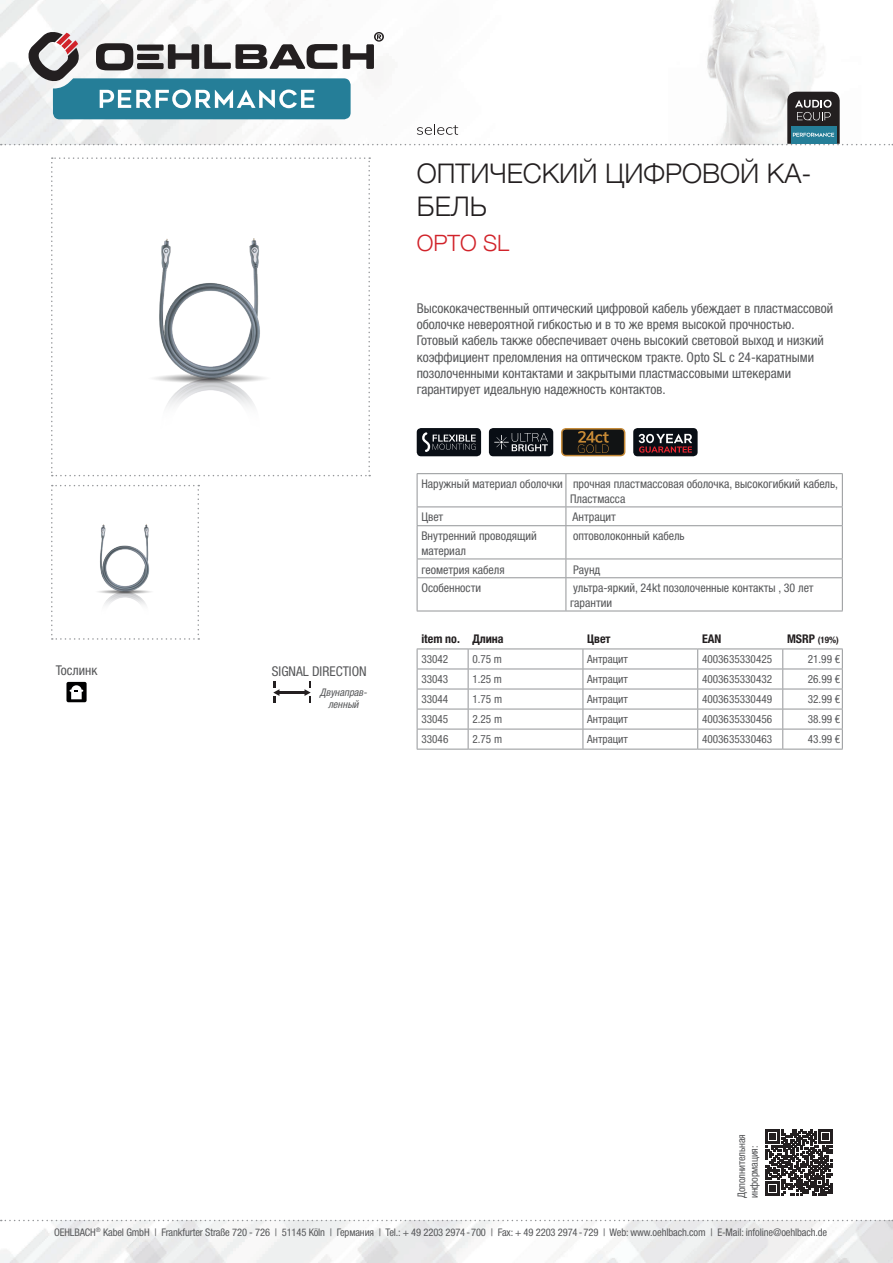
<style>
.page{position:relative;width:893px;height:1263px;background:#fff}
.page>*{position:absolute;margin:0;border:0;box-sizing:border-box;transform-origin:0 0}
.t1{font:300 27px/32.4px "Helvetica Neue";color:#231f20}
.t2{font:300 22.5px "Helvetica Neue";color:#d1232a}
.t3{font:condensed 13.5px/16.2px "Helvetica Neue LTW1 G";color:#57585a}
.t4{font:condensed 12px/14.4px "Helvetica Neue LTW1 G";color:#57585a}
.t5{font:700 condensed 12px "Helvetica Neue LTW1 G";color:#231f20}
.t6{font:condensed 11.25px "Helvetica Neue LTW1 G";color:#57585a}
.t7{font:condensed 10.5px/12.6px "Helvetica Neue LTW1 G";letter-spacing:-.01em;color:#57585a}
.t8{font:italic condensed 10.5px/12.6px "Helvetica Neue LTW1 G";color:#57585a;text-align:center}
.t9{font:700 condensed 9px "Helvetica Neue LTW1 G";color:#231f20}
.s1{font-size:12px}
</style>
<div class="page">
<img style="left:0;top:1220px;width:893px;height:43px">
<img style="left:0;top:0;width:818px;height:145px">
<svg style="left:1px;top:1220px;width:892px;height:1px"></svg>
<svg style="left:51px;top:157px;width:319px;height:319px"></svg>
<svg style="left:51px;top:485px;width:148px;height:155px"></svg>
<div style="left:417px;top:428px;width:64px;height:28px;background:#090e15;border-radius:4px"></div>
<svg style="left:422px;top:432px;width:54px;height:20px"></svg>
<div style="left:489px;top:428px;width:64px;height:28px;background:#090e15;border-radius:4px"></div>
<svg style="left:494px;top:433px;width:54px;height:18px"></svg>
<svg style="left:561px;top:428px;width:64px;height:28px;background:#3d311e"></svg>
<div style="left:633px;top:428px;width:65px;height:28px;background:#090e15;border-radius:4px"></div>
<svg style="left:639px;top:434px;width:53px;height:19px"></svg>
<svg style="left:66px;top:682px;width:21px;height:20px"></svg>
<hr style="left:279px;top:691px;width:26px;height:3px;background:#231f20">
<svg style="left:273px;top:681px;width:6px;height:22px"></svg>
<svg style="left:304px;top:681px;width:7px;height:22px"></svg>
<svg style="left:766px;top:1129px;width:66px;height:67px"></svg>
<svg style="left:1px;top:31px;width:892px;height:114px"></svg>
<svg style="left:417px;top:648px;width:426px;height:101px"></svg>
<hr style="left:417px;top:749px;width:51px;height:1px;background:#939598">
<hr style="left:468px;top:749px;width:115px;height:1px;background:#939598">
<hr style="left:583px;top:749px;width:115px;height:1px;background:#939598">
<hr style="left:698px;top:749px;width:85px;height:1px;background:#939598">
<hr style="left:783px;top:749px;width:60px;height:1px;background:#939598">
<hr style="left:417px;top:649px;width:51px;height:1px;background:#939598">
<hr style="left:468px;top:649px;width:115px;height:1px;background:#939598">
<hr style="left:583px;top:649px;width:115px;height:1px;background:#939598">
<hr style="left:698px;top:649px;width:85px;height:1px;background:#939598">
<hr style="left:783px;top:649px;width:60px;height:1px;background:#939598">
<hr style="left:417px;top:473px;width:149px;height:1px;background:#939598">
<hr style="left:566px;top:473px;width:277px;height:1px;background:#939598">
<svg style="left:417px;top:474px;width:426px;height:51px"></svg>
<hr style="left:417px;top:525px;width:149px;height:1px;background:#939598">
<hr style="left:417px;top:526px;width:1px;height:33px;background:#939598">
<hr style="left:566px;top:525px;width:277px;height:1px;background:#939598">
<hr style="left:566px;top:526px;width:1px;height:33px;background:#939598">
<hr style="left:842px;top:526px;width:1px;height:33px;background:#939598">
<hr style="left:417px;top:559px;width:149px;height:1px;background:#939598">
<svg style="left:417px;top:559px;width:1px;height:18px"></svg>
<hr style="left:566px;top:559px;width:277px;height:1px;background:#939598">
<svg style="left:566px;top:559px;width:1px;height:18px"></svg>
<svg style="left:842px;top:559px;width:1px;height:18px"></svg>
<hr style="left:417px;top:577px;width:149px;height:1px;background:#939598">
<hr style="left:417px;top:578px;width:1px;height:33px;background:#939598">
<hr style="left:566px;top:577px;width:277px;height:1px;background:#939598">
<hr style="left:566px;top:578px;width:1px;height:33px;background:#939598">
<hr style="left:842px;top:578px;width:1px;height:33px;background:#939598">
<hr style="left:417px;top:611px;width:149px;height:1px;background:#939598">
<hr style="left:566px;top:611px;width:277px;height:1px;background:#939598">
<h1 class="t1" style="left:417px;top:156px;width:396px">ОПТИЧЕСКИЙ ЦИФРОВОЙ КА-<br>БЕЛЬ</h1>
<h2 class="t2" style="left:417px;top:225px;width:94px">OPTO SL</h2>
<p class="t3" style="left:417px;top:300px;width:418px">Высококачественный оптический цифровой кабель убеждает в пластмассовой оболочке невероятной гибкостью и в то же время высокой прочностью.<br>Готовый кабель также обеспечивает очень высокий световой выход и низкий коэффициент преломления на оптическом тракте. Opto SL с 24-каратными позолоченными контактами и закрытыми пластмассовыми штекерами гарантирует идеальную надежность контактов.</p>
<p class="t3" style="left:56px;top:662px;width:43px">Тослинк</p>
<p class="t3" style="left:272px;top:663px;width:96px">SIGNAL DIRECTION</p>
<p class="t8" style="left:320px;top:686px;width:51px">Двунаправ&shy;ленный</p>
<p class="t4" style="left:570px;top:477px;width:269px;text-indent:-149px">Наружный материал оболочки прочная пластмассовая оболочка, высокогибкий кабель,<br>Пластмасса</p>
<p class="t4" style="left:421px;top:510px;width:23px">Цвет</p>
<p class="t4" style="left:573px;top:510px;width:45px">Антрацит</p>
<p class="t4" style="left:421px;top:529px;width:117px">Внутренний проводящий материал</p>
<p class="t4" style="left:573px;top:529px;width:113px">оптоволоконный кабель</p>
<p class="t4" style="left:421px;top:562px;width:85px">геометрия кабеля</p>
<p class="t4" style="left:573px;top:562px;width:29px">Раунд</p>
<p class="t4" style="left:421px;top:581px;width:61px">Особенности</p>
<p class="t4" style="left:570px;top:581px;width:245px">ультра-яркий, 24kt позолоченные контакты , 30 лет гарантии</p>
<p class="t5" style="left:421px;top:631px;width:84px">item no. Длина</p>
<p class="t5" style="left:587px;top:631px;width:25px">Цвет</p>
<p class="t5" style="left:702px;top:631px;width:21px">EAN</p>
<p class="t9" style="left:787px;top:634px;width:53px"><span class="s1">MSRP</span> (19%)</p>
<p class="t6" style="left:421px;top:652px;width:28px">33042</p>
<p class="t6" style="left:472px;top:652px;width:31px">0.75 m</p>
<p class="t6" style="left:587px;top:652px;width:42px">Антрацит</p>
<p class="t6" style="left:702px;top:652px;width:72px">4003635330425</p>
<p class="t6" style="left:808px;top:652px;width:34px">21.99 €</p>
<p class="t6" style="left:421px;top:672px;width:28px">33043</p>
<p class="t6" style="left:472px;top:672px;width:31px">1.25 m</p>
<p class="t6" style="left:587px;top:672px;width:42px">Антрацит</p>
<p class="t6" style="left:702px;top:672px;width:72px">4003635330432</p>
<p class="t6" style="left:808px;top:672px;width:34px">26.99 €</p>
<p class="t6" style="left:421px;top:692px;width:28px">33044</p>
<p class="t6" style="left:472px;top:692px;width:31px">1.75 m</p>
<p class="t6" style="left:587px;top:692px;width:42px">Антрацит</p>
<p class="t6" style="left:702px;top:692px;width:72px">4003635330449</p>
<p class="t6" style="left:808px;top:692px;width:34px">32.99 €</p>
<p class="t6" style="left:421px;top:712px;width:28px">33045</p>
<p class="t6" style="left:472px;top:712px;width:31px">2.25 m</p>
<p class="t6" style="left:587px;top:712px;width:42px">Антрацит</p>
<p class="t6" style="left:702px;top:712px;width:72px">4003635330456</p>
<p class="t6" style="left:808px;top:712px;width:34px">38.99 €</p>
<p class="t6" style="left:421px;top:732px;width:28px">33046</p>
<p class="t6" style="left:472px;top:732px;width:31px">2.75 m</p>
<p class="t6" style="left:587px;top:732px;width:42px">Антрацит</p>
<p class="t6" style="left:702px;top:732px;width:72px">4003635330463</p>
<p class="t6" style="left:808px;top:732px;width:34px">43.99 €</p>
<p class="t7" style="left:735px;top:1198px;width:65px;rotate:-90deg">Дополнительная информация:</p>
<p class="t7" style="left:54px;top:1226px;width:775px">OEHLBACH<sup>®</sup> Kabel GmbH | Frankfurter Straße 720 - 726 | 51145 Köln | Германия | Tel.: + 49 2203 2974-700 | Fax: + 49 2203 2974-729 | Web: www.oehlbach.com | E-Mail: infoline@oehlbach.de</p>
</div>
